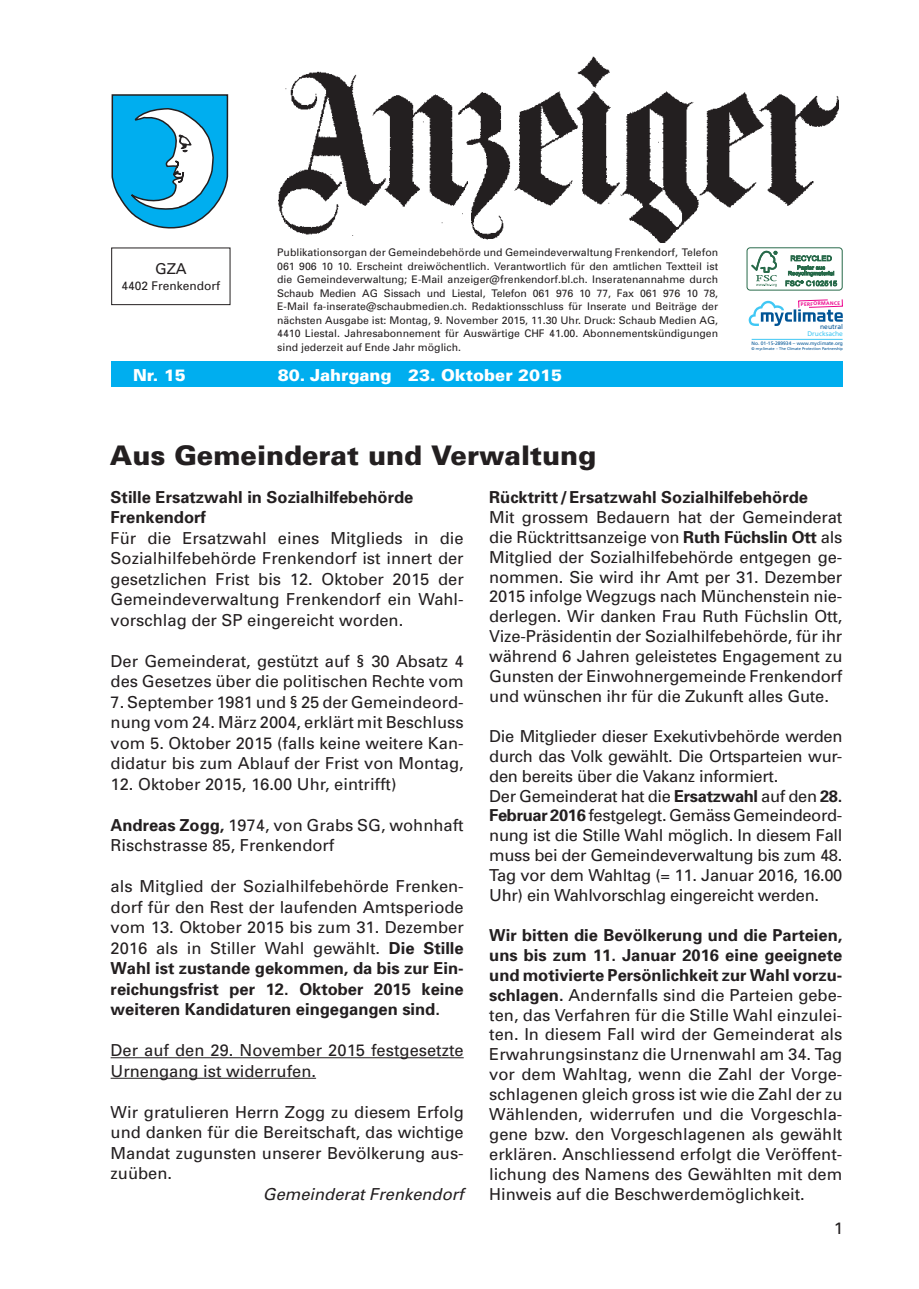
<style>
.page{position:relative;width:919px;height:1289px;background:#fff}
.page>*{position:absolute;margin:0;border:0;box-sizing:border-box;transform-origin:0 0}
.t1{font:900 27px "Univers";color:#231f20}
.t2{font:16.5px/20px "Univers";color:#231f20;text-align:justify}
.t3{font:16.5px/20px "Univers";letter-spacing:-.02em;color:#231f20}
.t4{font:700 16.5px/20.5px "Univers";color:#231f20}
.t5{font:900 16.5px "Univers";color:#fff}
.t6{font:italic 16.5px "Univers";color:#231f20}
.t7{font:15px "Univers";color:#231f20}
.t8{font:12px "Univers";color:#231f20}
.t9{font:10.5px/13.5px "Univers";color:#231f20;text-align:justify}
.t10{font:6.75px "Frutiger LT Com";color:#40c7f4}
.t11{font:6.75px "Frutiger LT Com";color:#005495}
.t12{font:4.95px "Frutiger LT Com";color:#005495}
.t13{font:700 4.95px "Frutiger LT Com";color:#ed028c}
.t14{font:3.9px "Frutiger LT Com";color:#005495}
.s1{font-weight:700}
</style>
<div class="page">
<img style="left:278px;top:56px;width:561px;height:187px">
<svg style="left:163px;top:94px;width:66px;height:135px"></svg>
<svg style="left:111px;top:94px;width:117px;height:134px"></svg>
<div style="left:111px;top:247px;width:119px;height:58px;border:1px solid #231f20"></div>
<div style="left:111px;top:361px;width:732px;height:26px;background:#00aeef"></div>
<div style="left:746px;top:247px;width:96px;height:43px;border:1px solid #286a4a;border-radius:3px"></div>
<svg style="left:751px;top:251px;width:26px;height:36px"></svg>
<svg style="left:785px;top:255px;width:51px;height:31px"></svg>
<hr style="left:751px;top:339px;width:91px;height:1px;background:#40c7f4">
<svg style="left:748px;top:299px;width:95px;height:27px"></svg>
<hr style="left:111px;top:1057px;width:352px;height:1px;background:#231f20">
<hr style="left:111px;top:1077px;width:205px;height:1px;background:#231f20">
<p class="t7" style="left:155px;top:259px;width:33px">GZA</p>
<p class="t8" style="left:121px;top:278px;width:100px">4402 Frenkendorf</p>
<p class="t9" style="left:277px;top:245px;width:442px">Publikationsorgan der Gemeindebehörde und Gemeindeverwaltung Frenkendorf, Telefon 061 906 10 10. Erscheint dreiwöchentlich. Verantwortlich für den amtlichen Textteil ist die Gemeindeverwaltung; E-Mail anzeiger@frenkendorf.bl.ch. Inseratenannahme durch Schaub Medien AG Sissach und Liestal, Telefon 061 976 10 77, Fax 061 976 10 78, E-Mail fa-inserate@schaubmedien.ch. Redaktionsschluss für Inserate und Beiträge der nächs ten Ausgabe ist: Montag, 9. November 2015, 11.30 Uhr. Druck: Schaub Medien AG, 4410 Liestal. Jahresabonnement für Auswärtige CHF 41.00. Abonnementskündigungen sind jederzeit auf Ende Jahr möglich.</p>
<p class="t5" style="left:133px;top:365px;width:54px">Nr. 15</p>
<p class="t5" style="left:278px;top:365px;width:286px">80. Jahrgang 23. Oktober 2015</p>
<p class="t13" style="left:800px;top:301px;width:41px;rotate:-2deg">PERFORMANCE</p>
<p class="t11" style="left:820px;top:322px;width:24px">neutral</p>
<p class="t10" style="left:807px;top:330px;width:37px">Drucksache</p>
<p class="t12" style="left:751px;top:340px;width:93px">No. 01-15-289934 – www.myclimate.org</p>
<p class="t14" style="left:751px;top:346px;width:93px">© myclimate – The Climate Protection Partnership</p>
<h1 class="t1" style="left:110px;top:438px;width:487px">Aus Gemeinderat und Verwaltung</h1>
<p class="t4" style="left:111px;top:486px;width:304px">Stille Ersatzwahl in Sozialhilfebehörde<br>Frenkendorf</p>
<p class="t2" style="left:111px;top:527px;width:354px;line-height:20.5px">Für die Ersatzwahl eines Mitglieds in die Sozial hilfebehörde Frenkendorf ist innert der gesetzlichen Frist bis 12. Oktober 2015 der Gemeindeverwaltung Frenkendorf ein Wahl&shy;vorschlag der SP eingereicht worden.</p>
<p class="t2" style="left:111px;top:650px;width:354px;line-height:20.5px">Der Gemeinderat, gestützt auf § 30 Absatz 4 des Gesetzes über die politischen Rechte vom</p>
<p class="t2" style="left:111px;top:691px;width:354px;line-height:20.5px">7. September 1981 und § 25 der Gemeindeord&shy;nung vom 24. März 2004, erklärt mit Beschluss vom 5. Oktober 2015 (falls keine weitere Kan&shy;didatur bis zum Ablauf der Frist von Montag,</p>
<p class="t2" style="left:111px;top:773px;width:287px">12. Oktober 2015, 16.00 Uhr, eintrifft)</p>
<p class="t2" style="left:111px;top:814px;width:354px;line-height:20.5px"><span class="s1">Andreas Zogg,</span> 1974, von Grabs SG, wohnhaft<br>Rischstrasse 85, Frenkendorf</p>
<p class="t2" style="left:111px;top:875px;width:354px;line-height:20.5px">als Mitglied der Sozialhilfebehörde Frenken&shy;dorf für den Rest der laufenden Amtsperiode vom 13. Oktober 2015 bis zum 31. Dezember 2016 als in Stiller Wahl gewählt. <span class="s1">Die Stille Wahl ist zustande gekommen, da bis zur Ein&shy;reichungsfrist per 12. Oktober 2015 keine weiteren Kandidaturen eingegangen sind.</span></p>
<p class="t2" style="left:111px;top:1039px;width:354px;line-height:20.5px">Der auf den 29. November 2015 festgesetzte<br>Urnengang ist widerrufen.</p>
<p class="t2" style="left:111px;top:1101px;width:354px;line-height:20.5px">Wir gratulieren Herrn Zogg zu diesem Erfolg und danken für die Bereitschaft, das wichtige Mandat zugunsten unserer Bevölkerung aus&shy;zuüben.</p>
<p class="t6" style="left:263px;top:1183px;width:202px">Gemeinderat Frenkendorf</p>
<p class="t4" style="left:489px;top:486px;width:320px">Rücktritt / Ersatzwahl Sozialhilfebehörde</p>
<p class="t2" style="left:489px;top:506px;width:354px">Mit grossem Bedauern hat der Gemeinderat die Rücktrittsanzeige von <span class="s1">Ruth Füchslin Ott</span> als Mitglied der Sozialhilfebehörde entgegen ge&shy;nommen. Sie wird ihr Amt per 31. Dezember 2015 infolge Wegzugs nach Münchenstein nie&shy;derlegen. Wir danken Frau Ruth Füchslin Ott, Vize-Präsidentin der Sozialhilfebehörde, für ihr während 6 Jahren geleistetes Engagement zu Gunsten der Einwohnergemeinde Frenkendorf und wünschen ihr für die Zukunft alles Gute.</p>
<p class="t3" style="left:489px;top:725px;width:354px">Die Mitglieder dieser Exekutivbehörde werden durch das Volk gewählt. Die Ortsparteien wur&shy;den bereits über die Vakanz informiert.<br>Der Gemeinderat hat die <span class="s1">Ersatzwahl</span> auf den <span class="s1">28.<br>Februar 2016</span> festgelegt. Gemäss Gemeindeord&shy;nung ist die Stille Wahl möglich. In diesem Fall muss bei der Gemeindeverwaltung bis zum 48.<br>Tag vor dem Wahltag (= 11. Januar 2016, 16.00<br>Uhr) ein Wahlvorschlag eingereicht werden.</p>
<p class="t2" style="left:489px;top:924px;width:354px"><span class="s1">Wir bitten die Bevölkerung und die Parteien, uns bis zum 11. Januar 2016 eine geeignete und motivierte Persönlichkeit zur Wahl vorzu&shy;schlagen.</span> Andernfalls sind die Parteien gebe&shy;ten, das Verfahren für die Stille Wahl einzulei&shy;ten. In diesem Fall wird der Gemeinderat als Erwahrungsinstanz die Urnenwahl am 34. Tag vor dem Wahltag, wenn die Zahl der Vorge&shy;schlagenen gleich gross ist wie die Zahl der zu Wählenden, widerrufen und die Vorgeschla&shy;gene bzw. den Vorgeschlagenen als gewählt erklären. Anschliessend erfolgt die Veröffent&shy;lichung des Namens des Gewählten mit dem Hinweis auf die Beschwerdemöglichkeit.</p>
<p class="t2" style="left:833px;top:1217px;width:11px">1</p>
</div>
